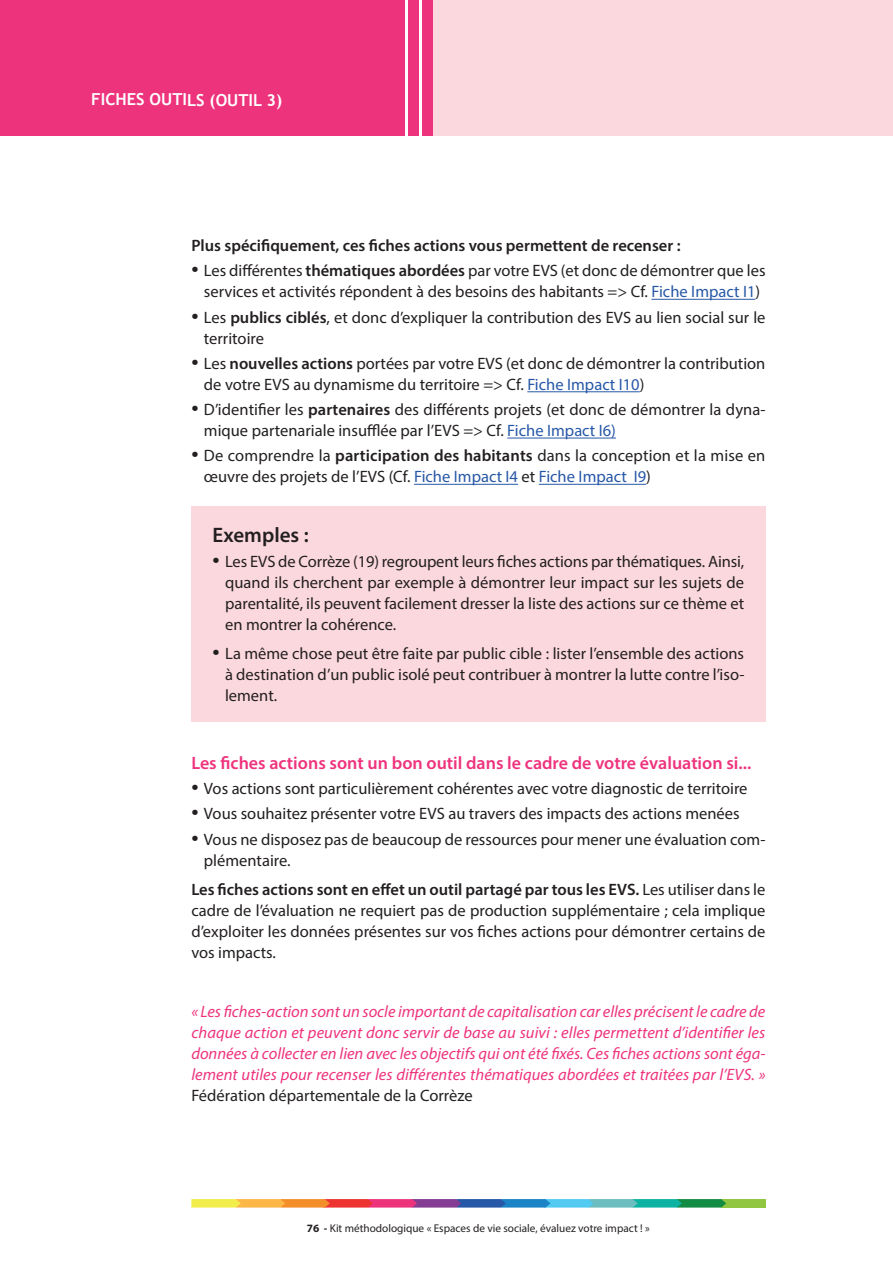
<style>
.page{position:relative;width:893px;height:1267px;background:#fff}
.page>*{position:absolute;margin:0;border:0;box-sizing:border-box;transform-origin:0 0}
.t1{font:600 21px "Myriad Pro";color:#231f20}
.t2{font:600 18px "Myriad Pro";color:#ee337d}
.t3{font:16.5px/21px "Myriad Pro";color:#231f20}
.t4{font:italic 16.5px/21px "Myriad Pro";letter-spacing:.005em;color:#ee337d;text-align:justify}
.t5{font:600 16.5px "Myriad Pro";color:#231f20}
.t6{font:700 16.5px "Trebuchet MS";color:#fff}
.t7{font:11.25px "Myriad Pro";color:#231f20}
.s1{font-size:25.5px}
.s2{font-weight:600}
.s3{color:#2758a7}
.s4{font-style:normal;color:#231f20}
.s5{font-weight:700}
</style>
<div class="page">
<div style="left:192px;top:507px;width:574px;height:215px;background:#fbd8de"></div>
<hr style="left:651px;top:299px;width:104px;height:1px;background:#2758a7">
<hr style="left:527px;top:391px;width:113px;height:1px;background:#2758a7">
<hr style="left:507px;top:438px;width:104px;height:1px;background:#2758a7">
<hr style="left:414px;top:484px;width:104px;height:1px;background:#2758a7">
<hr style="left:539px;top:484px;width:107px;height:1px;background:#2758a7">
<div style="left:721px;top:1199px;width:44px;height:9px;background:#91c643"></div>
<svg style="left:191px;top:1199px;width:535px;height:9px;background:#8e9086"></svg>
<div style="left:0;top:0;width:404px;height:135px;background:#ee337d"></div>
<div style="left:432px;top:0;width:461px;height:135px;background:#fbd8de"></div>
<div style="left:422px;top:0;width:10px;height:135px;background:#ee337d"></div>
<div style="left:408px;top:0;width:10px;height:135px;background:#ee337d"></div>
<p class="t6" style="left:91px;top:90px;width:193px">FICHES OUTILS (OUTIL 3)</p>
<p class="t5" style="left:191px;top:240px;width:491px">Plus spécifiquement, ces fiches actions vous permettent de recenser :</p>
<p class="t3" style="left:191px;top:262px;width:576px;text-align:center"><span class="s1">•</span> Les différentes <span class="s2">thématiques abordées</span> par votre EVS (et donc de démontrer que les services et activités répondent à des besoins des habitants =&gt; Cf. <span class="s3">Fiche Impact I1</span>)</p>
<p class="t3" style="left:204px;top:308px;width:563px;text-indent:-13px"><span class="s1">•</span> Les <span class="s2">publics ciblés</span>, et donc d’expliquer la contribution des EVS au lien social sur le territoire</p>
<p class="t3" style="left:204px;top:354px;width:563px;text-indent:-13px"><span class="s1">•</span> Les <span class="s2">nouvelles actions</span> portées par votre EVS (et donc de démontrer la contribution de votre EVS au dynamisme du territoire =&gt; Cf. <span class="s3">Fiche Impact I10</span>)</p>
<p class="t3" style="left:204px;top:401px;width:563px;text-indent:-13px"><span class="s1">•</span> D’identifier les <span class="s2">partenaires</span> des différents projets (et donc de démontrer la dyna&shy;mique partenariale insufflée par l’EVS =&gt; Cf. <span class="s3">Fiche Impact I6)</span></p>
<p class="t3" style="left:204px;top:447px;width:563px;text-indent:-13px"><span class="s1">•</span> De comprendre la <span class="s2">participation des habitants</span> dans la conception et la mise en œuvre des projets de l’EVS (Cf. <span class="s3">Fiche Impact I4</span> et <span class="s3">Fiche Impact I9</span>)</p>
<p class="t1" style="left:213px;top:527px;width:98px">Exemples :</p>
<p class="t3" style="left:225px;top:552px;width:521px;text-align:justify;text-indent:-12px"><span class="s1">•</span> Les EVS de Corrèze (19) regroupent leurs fiches actions par thématiques. Ainsi, quand ils cherchent par exemple à démontrer leur impact sur les sujets de parentalité, ils peuvent facilement dresser la liste des actions sur ce thème et en montrer la cohérence.</p>
<p class="t3" style="left:225px;top:645px;width:521px;text-align:justify;text-indent:-12px"><span class="s1">•</span> La même chose peut être faite par public cible : lister l’ensemble des actions à destination d’un public isolé peut contribuer à montrer la lutte contre l’iso&shy;lement.</p>
<p class="t2" style="left:191px;top:756px;width:561px">Les fiches actions sont un bon outil dans le cadre de votre évaluation si...</p>
<p class="t3" style="left:191px;top:779px;width:558px"><span class="s1">•</span> Vos actions sont particulièrement cohérentes avec votre diagnostic de territoire</p>
<p class="t3" style="left:191px;top:805px;width:550px"><span class="s1">•</span> Vous souhaitez présenter votre EVS au travers des impacts des actions menées</p>
<p class="t3" style="left:204px;top:830px;width:563px;text-indent:-13px"><span class="s1">•</span> Vous ne disposez pas de beaucoup de ressources pour mener une évaluation com&shy;plémentaire.</p>
<p class="t3" style="left:191px;top:880px;width:576px;text-align:justify"><span class="s2">Les fiches actions sont en effet un outil partagé par tous les EVS.</span> Les utiliser dans le cadre de l’évaluation ne requiert pas de production supplémentaire ; cela implique d’exploiter les données présentes sur vos fiches actions pour démontrer certains de vos impacts.</p>
<p class="t4" style="left:191px;top:1002px;width:576px">« Les fiches-action sont un socle important de capitalisation car elles précisent le cadre de chaque action et peuvent donc servir de base au suivi : elles permettent d’identifier les données à collecter en lien avec les objectifs qui ont été fixés. Ces fiches actions sont éga&shy;lement utiles pour recenser les différentes thématiques abordées et traitées par l’EVS. » <span class="s4">Fédération départementale de la Corrèze</span></p>
<p class="t7" style="left:307px;top:1224px;width:344px"><span class="s5">76 -</span> Kit méthodologique « Espaces de vie sociale, évaluez votre impact ! »</p>
</div>
